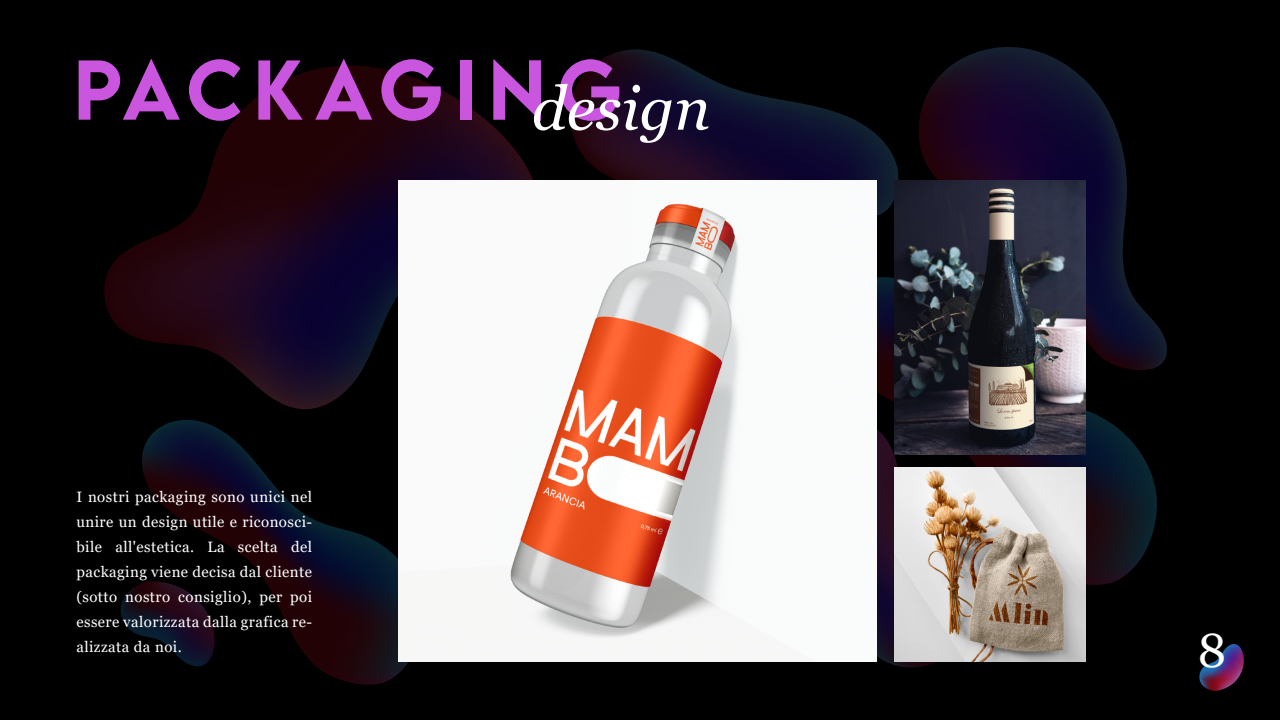
<style>
.page{position:relative;width:1280px;height:720px;background:#000}
.page>*{position:absolute;margin:0;border:0;box-sizing:border-box;transform-origin:0 0}
.t1{font:500 75.25px "LEMONMILK";letter-spacing:.15em;color:#ca55df}
.t2{font:47.95px "Georgia";color:#fff}
.t3{font:15px/25px "Georgia";letter-spacing:.03em;color:#fff;text-align:justify}
</style>
<div class="page">
<svg style="left:104px;top:65px;width:436px;height:344px"></svg>
<svg style="left:570px;top:49px;width:328px;height:228px"></svg>
<svg style="left:876px;top:277px;width:281px;height:308px"></svg>
<svg style="left:142px;top:420px;width:266px;height:265px"></svg>
<svg style="left:876px;top:421px;width:93px;height:247px"></svg>
<svg style="left:121px;top:581px;width:94px;height:85px"></svg>
<svg style="left:918px;top:47px;width:249px;height:323px"></svg>
<svg style="left:1199px;top:644px;width:45px;height:47px"></svg>
<img style="left:399px;top:181px;width:477px;height:481px">
<img style="left:894px;top:468px;width:192px;height:194px">
<img style="left:894px;top:181px;width:192px;height:273px">
<h1 class="t1" style="left:73px;top:40px;width:638px">PACKAGiNG<sub>design</sub></h1>
<p class="t3" style="left:76px;top:485px;width:237px">I nostri packaging sono unici nel unire un design utile e riconosci&shy;bile all'estetica. La scelta del packaging viene decisa dal cliente (sotto nostro consiglio), per poi essere valorizzata dalla grafica re&shy;alizzata da noi.</p>
<h2 class="t2" style="left:1198px;top:622px;width:30px">8</h2>
</div>
